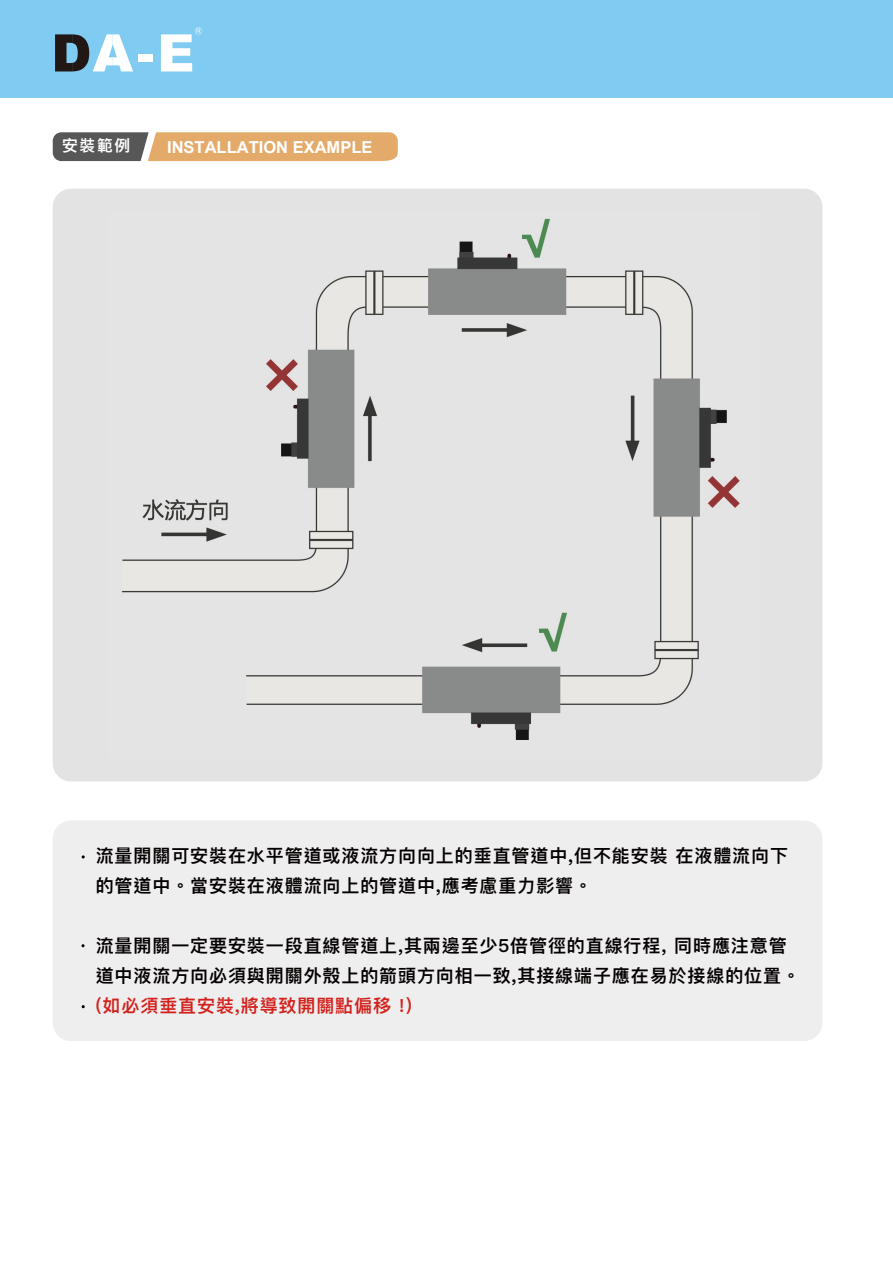
<style>
.page{position:relative;width:893px;height:1263px;background:#fff}
.page>*{position:absolute;margin:0;border:0;box-sizing:border-box;transform-origin:0 0}
.t1{font:600 18px/30px "Ping Fang TC";letter-spacing:.05em;color:#040000}
.t2{font:600 18px "Ping Fang TC";letter-spacing:.05em;color:#d3221d}
.t3{font:700 16.5px "Arial";color:#fff}
.t4{font:600 15.75px "Ping Fang TC";color:#fff}
</style>
<div class="page">
<div style="left:0;top:0;width:893px;height:97px;background:#80cbf1"></div>
<div style="left:138px;top:54px;width:15px;height:8px;background:#fff"></div>
<svg style="left:55px;top:34px;width:78px;height:37px"></svg>
<svg style="left:161px;top:27px;width:41px;height:44px"></svg>
<svg style="left:53px;top:132px;width:345px;height:29px;background:#c0976a"></svg>
<div style="left:53px;top:189px;width:769px;height:592px;background:#e3e3e3;border-radius:18px"></div>
<img style="left:121px;top:218px;width:619px;height:522px">
<div style="left:53px;top:820px;width:769px;height:221px;background:#eee;border-radius:18px"></div>
<svg style="left:81px;top:944px;width:4px;height:3px"></svg>
<p class="t4" style="left:62px;top:136px;width:70px">安裝範例</p>
<p class="t3" style="left:167px;top:136px;width:207px">INSTALLATION EXAMPLE</p>
<p class="t1" style="left:96px;top:840px;width:694px">流量開關可安裝在水平管道或液流方向向上的垂直管道中,但不能安裝 在液體流向下的管道中。當安裝在液體流向上的管道中,應考慮重力影響。</p>
<p class="t1" style="left:96px;top:930px;width:706px">流量開關一定要安裝一段直線管道上,其兩邊至少5倍管徑的直線行程, 同時應注意管道中液流方向必須與開關外殼上的箭頭方向相一致,其接線端子應在易於接線的位置。</p>
<p class="t2" style="left:96px;top:994px;width:318px">(如必須垂直安裝,將導致開關點偏移 !)</p>
</div>
